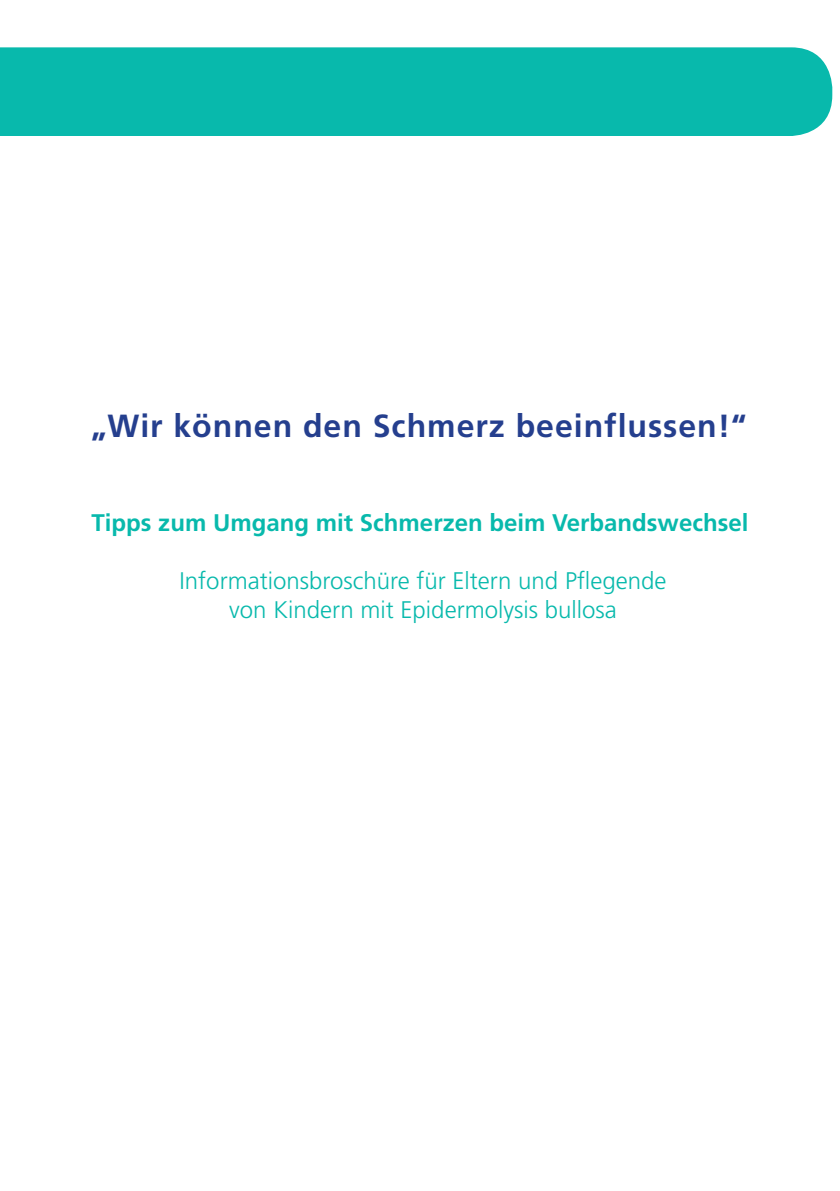
<style>
.page{position:relative;width:840px;height:1191px;background:#fff}
.page>*{position:absolute;margin:0;border:0;box-sizing:border-box;transform-origin:0 0}
.t1{font:700 32px "Frutiger LT Std";letter-spacing:.03em;color:#253f8e}
.t2{font:300 24px/28.8px "Frutiger LT Std";color:#08b9ac;text-align:center}
.t3{font:700 24px "Frutiger LT Std";color:#08b9ac}
</style>
<div class="page">
<div style="left:0;top:47px;width:833px;height:89px;background:#08b9ac"></div>
<h1 class="t1" style="left:91px;top:407px;width:656px">„Wir können den Schmerz beeinflussen!“</h1>
<p class="t3" style="left:91px;top:508px;width:658px">Tipps zum Umgang mit Schmerzen beim Verbandswechsel</p>
<p class="t2" style="left:179px;top:567px;width:488px">Informationsbroschüre für Eltern und Pflegende von Kindern mit Epidermolysis bullosa</p>
</div>
